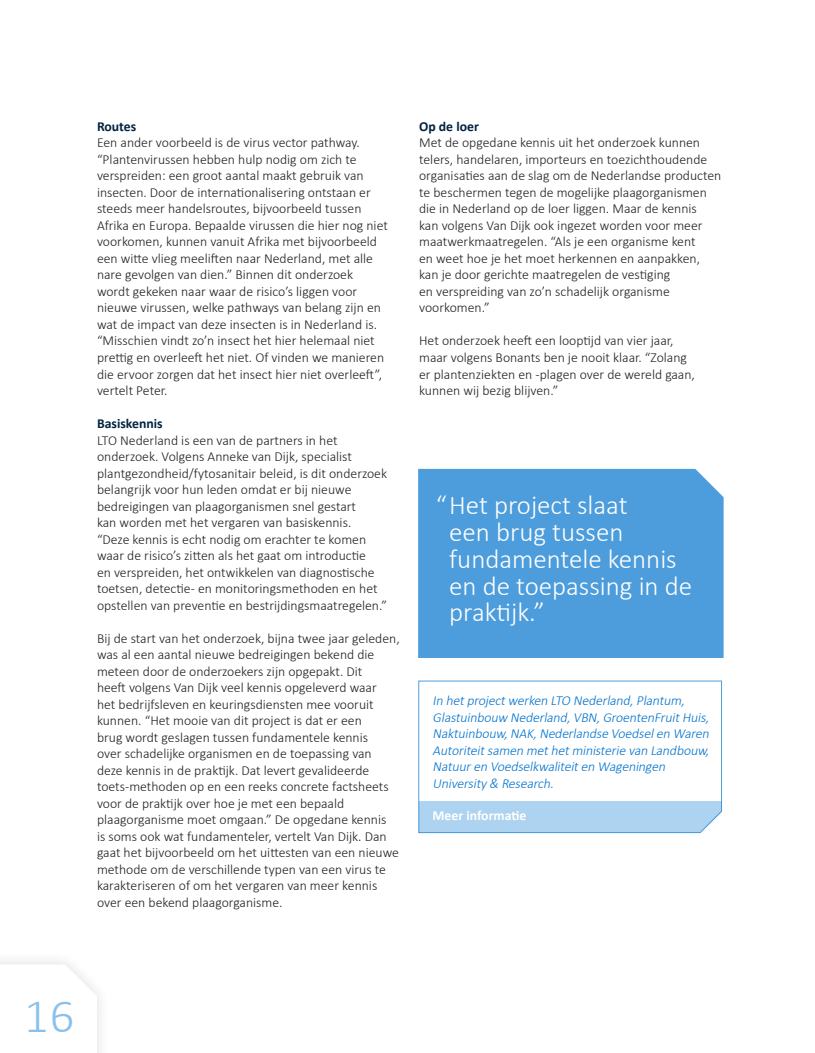
<style>
.page{position:relative;width:815px;height:1053px;background:#fff}
.page>*{position:absolute;margin:0;border:0;box-sizing:border-box;transform-origin:0 0}
.t1{font:300 48.38px "Calibri";color:#8ac0ea}
.koppen{font:300 27px/26.9px "Calibri";color:#fff}
.t2{font:300 13.75px/16.5px "Calibri";color:#231f20}
.t3{font:italic 300 13.75px/16.5px "Calibri";color:#0073ce}
.t4{font:700 13.75px "Calibri";color:#002340}
.t5{font:700 13.75px "Calibri";color:#fff}
</style>
<div class="page">
<hr style="left:814px;top:0;width:1px;height:1052px;background:#0073ce">
<svg style="left:66px;top:964px;width:31px;height:32px"></svg>
<div style="left:418px;top:469px;width:306px;height:189px;background:#4d9ddc"></div>
<svg style="left:418px;top:680px;width:304px;height:153px"></svg>
<p class="t4" style="left:97px;top:117px;width:41px">Routes</p>
<p class="t2" style="left:97px;top:134px;width:292px">Een ander voorbeeld is de virus vector pathway. “Plantenvirussen hebben hulp nodig om zich te verspreiden: een groot aantal maakt gebruik van insecten. Door de internationalisering ontstaan er steeds meer handelsroutes, bijvoorbeeld tussen Afrika en Europa. Bepaalde virussen die hier nog niet voorkomen, kunnen vanuit Afrika met bijvoorbeeld een witte vlieg meeliften naar Nederland, met alle nare gevolgen van dien.” Binnen dit onderzoek wordt gekeken naar waar de risico’s liggen voor nieuwe virussen, welke pathways van belang zijn en wat de impact van deze insecten is in Nederland is. “Misschien vindt zo’n insect het hier helemaal niet prettig en overleeft het niet. Of vinden we manieren die ervoor zorgen dat het insect hier niet overleeft”, vertelt Peter.</p>
<p class="t4" style="left:97px;top:414px;width:67px">Basiskennis</p>
<p class="t2" style="left:97px;top:431px;width:292px">LTO Nederland is een van de partners in het onderzoek. Volgens Anneke van Dijk, specialist plantgezondheid/fytosanitair beleid, is dit onderzoek belangrijk voor hun leden omdat er bij nieuwe bedreigingen van plaagorganismen snel gestart<br>kan worden met het vergaren van basiskennis. “Deze kennis is echt nodig om erachter te komen waar de risico’s zitten als het gaat om introductie<br>en verspreiden, het ontwikkelen van diagnostische toetsen, detectie- en monitoringsmethoden en het opstellen van preventie en bestrijdingsmaatregelen.”</p>
<p class="t2" style="left:97px;top:629px;width:304px">Bij de start van het onderzoek, bijna twee jaar geleden, was al een aantal nieuwe bedreigingen bekend die meteen door de onderzoekers zijn opgepakt. Dit<br>heeft volgens Van Dijk veel kennis opgeleverd waar<br>het bedrijfsleven en keuringsdiensten mee vooruit kunnen. “Het mooie van dit project is dat er een<br>brug wordt geslagen tussen fundamentele kennis<br>over schadelijke organismen en de toepassing van deze kennis in de praktijk. Dat levert gevalideerde toets-methoden op en een reeks concrete factsheets voor de praktijk over hoe je met een bepaald plaagorganisme moet omgaan.” De opgedane kennis<br>is soms ook wat fundamenteler, vertelt Van Dijk. Dan gaat het bijvoorbeeld om het uittesten van een nieuwe methode om de verschillende typen van een virus te karakteriseren of om het vergaren van meer kennis over een bekend plaagorganisme.</p>
<p class="t4" style="left:419px;top:117px;width:61px">Op de loer</p>
<p class="t2" style="left:419px;top:134px;width:304px">Met de opgedane kennis uit het onderzoek kunnen telers, handelaren, importeurs en toezichthoudende organisaties aan de slag om de Nederlandse producten te beschermen tegen de mogelijke plaagorganismen die in Nederland op de loer liggen. Maar de kennis<br>kan volgens Van Dijk ook ingezet worden voor meer maatwerkmaatregelen. “Als je een organisme kent<br>en weet hoe je het moet herkennen en aanpakken, kan je door gerichte maatregelen de vestiging<br>en verspreiding van zo’n schadelijk organisme voorkomen.”</p>
<p class="t2" style="left:419px;top:332px;width:277px">Het onderzoek heeft een looptijd van vier jaar, maar volgens Bonants ben je nooit klaar. “Zolang er plantenziekten en -plagen over de wereld gaan, kunnen wij bezig blijven.”</p>
<p class="koppen" style="left:449px;top:490px;width:244px;text-indent:-13px">“Het project slaat<br>een brug tussen fundamentele kennis en de toepassing in de praktijk.”</p>
<p class="t3" style="left:433px;top:692px;width:281px">In hetprojectwerken LTO Nederland,Plantum, Glastuinbouw Nederland,VBN,GroentenFruitHuis, Naktuinbouw,NAK,Nederlandse Voedselen Waren Autoriteitsamen methetministerie van Landbouw, Natuuren Voedselkwaliteiten Wageningen University &amp; Research.</p>
<p class="t5" style="left:433px;top:806px;width:95px">Meer informatie</p>
<p class="t1" style="left:24px;top:985px;width:51px">16</p>
</div>
